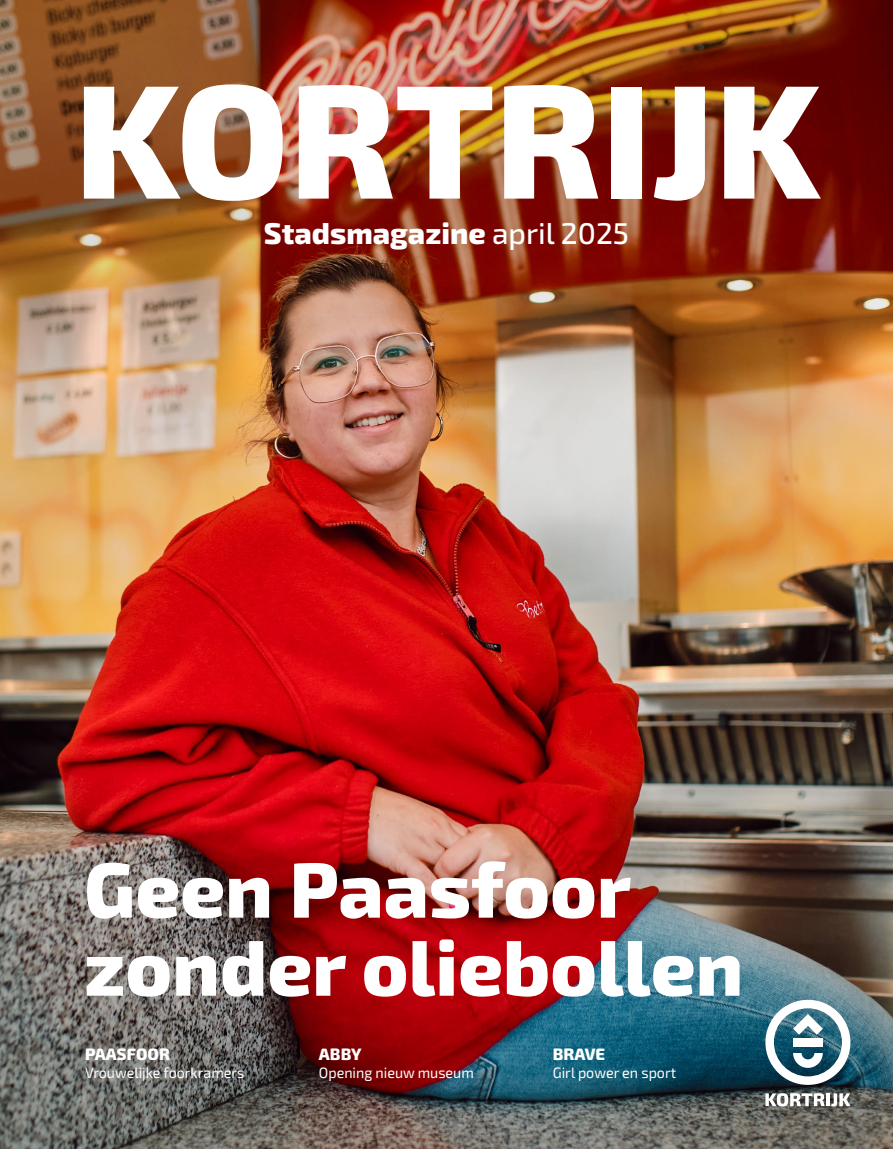
<style>
.page{position:relative;width:893px;height:1149px;background:#fff}
.page>*{position:absolute;margin:0;border:0;box-sizing:border-box;transform-origin:0 0}
.t1{font:800 162px "Exo 2";color:#fff}
.t2{font:800 78px/78px "Exo 2";color:#fff}
.t3{font:800 30px "Exo 2";color:#fff}
.t4{font:800 16.5px "Exo 2";color:#fff}
.t5{font:15px "Exo 2";color:#fff;scale:.95 1}
.s1{font-weight:500}
</style>
<div class="page">
<img style="left:0;top:404px;width:893px;height:281px">
<img style="left:0;top:685px;width:893px;height:463px">
<img style="left:0;top:0;width:893px;height:404px">
<svg style="left:765px;top:1092px;width:60px;height:14px"></svg>
<hr style="left:826px;top:1092px;width:4px;height:13px;background:#fff">
<svg style="left:831px;top:1092px;width:19px;height:13px"></svg>
<svg style="left:765px;top:999px;width:85px;height:85px"></svg>
<h1 class="t1" style="left:74px;top:15px;width:748px">KORTRIJK</h1>
<h3 class="t3" style="left:264px;top:210px;width:367px">Stadsmagazine <span class="s1">april 2025</span></h3>
<h2 class="t2" style="left:84px;top:845px;width:661px">Geen Paasfoor zonder oliebollen</h2>
<p class="t4" style="left:85px;top:1041px;width:86px">PAASFOOR</p>
<p class="t5" style="left:85px;top:1061px;width:169px">Vrouwelijke foorkramers</p>
<p class="t4" style="left:319px;top:1041px;width:44px">ABBY</p>
<p class="t5" style="left:319px;top:1061px;width:165px">Opening nieuw museum</p>
<p class="t4" style="left:553px;top:1041px;width:54px">BRAVE</p>
<p class="t5" style="left:553px;top:1061px;width:131px">Girl power en sport</p>
</div>
